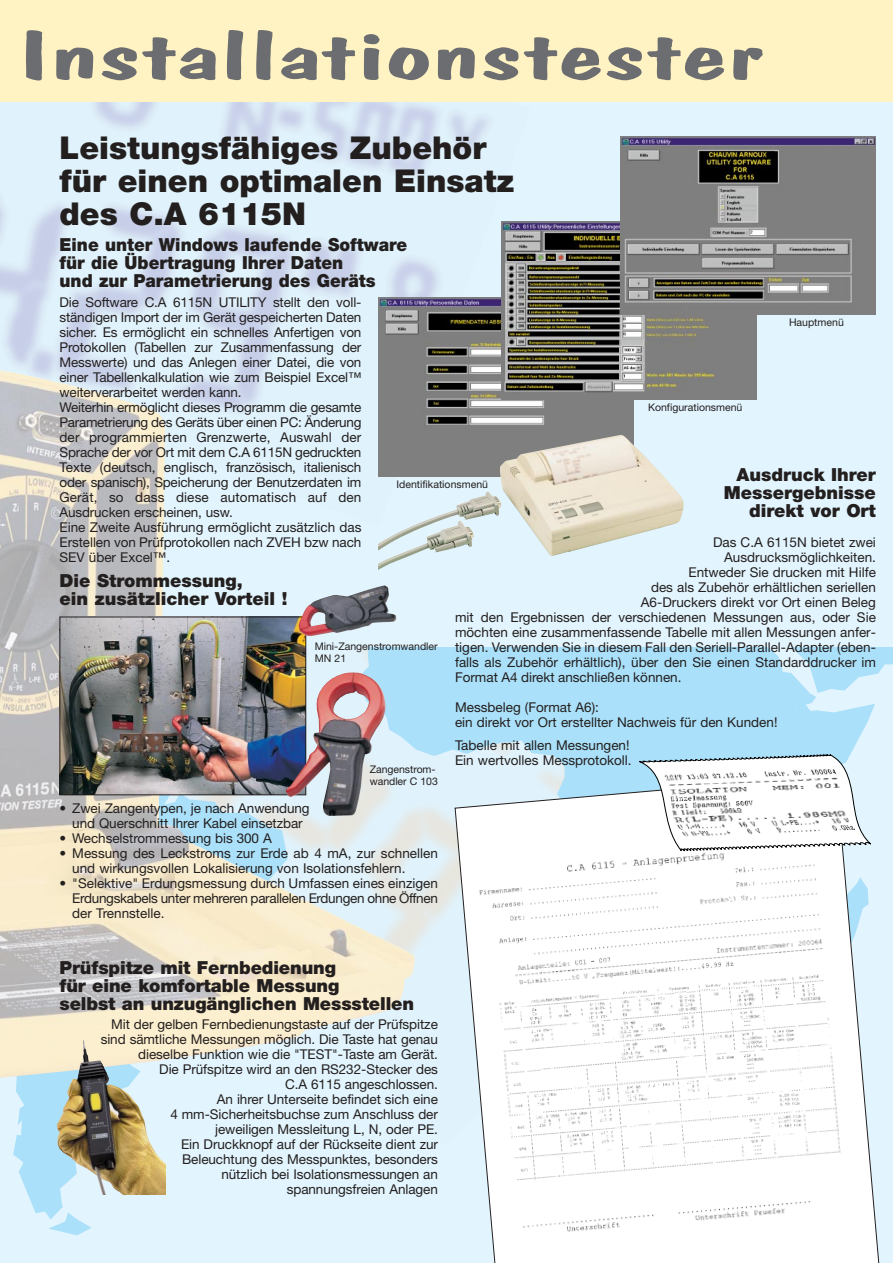
<style>
.page{position:relative;width:893px;height:1263px;background:#fff3c3}
.page>*{position:absolute;margin:0;border:0;box-sizing:border-box;transform-origin:0 0}
.t1{font:69px "Dom Casual BT";letter-spacing:-.015em;color:#6c6d70;scale:2 1}
.t2{font:900 31.5px/33px "Helvetica Neue";color:#231f1f}
.t3{font:900 18px/18px "Helvetica Neue";color:#231f1f}
.t4{font:900 18px/18px "Helvetica Neue";color:#231f1f;scale:.95 1}
.t5{font:13.5px/15px "Helvetica Neue";letter-spacing:-.005em;color:#231f1f}
.t6{font:10.5px/12px "Helvetica Neue";color:#231f1f}
</style>
<div class="page">
<div style="left:0;top:102px;width:893px;height:1161px;background:#e2f4fd"></div>
<svg style="left:49px;top:1219px;width:42px;height:16px"></svg>
<svg style="left:13px;top:1079px;width:63px;height:140px;fill:#aae0f9"></svg>
<svg style="left:415px;top:647px;width:478px;height:300px;fill:#aae0f9"></svg>
<img style="left:0;top:368px;width:415px;height:711px">
<img style="left:378px;top:298px;width:256px;height:137px">
<img style="left:502px;top:221px;width:255px;height:179px">
<img style="left:621px;top:136px;width:255px;height:179px">
<img style="left:62px;top:619px;width:242px;height:174px">
<div style="left:60px;top:617px;width:246px;height:178px;border:1px solid #231f1f"></div>
<img style="left:286px;top:672px;width:100px;height:144px">
<img style="left:299px;top:585px;width:98px;height:51px">
<img style="left:57px;top:1040px;width:109px;height:155px">
<img style="left:442px;top:762px;width:174px;height:185px">
<svg style="left:455px;top:774px;width:425px;height:489px"></svg>
<img style="left:616px;top:751px;width:273px;height:117px">
<svg style="left:638px;top:753px;width:255px;height:225px"></svg>
<img style="left:659px;top:762px;width:204px;height:84px">
<img style="left:480px;top:404px;width:154px;height:31px">
<img style="left:378px;top:435px;width:306px;height:136px">
<h1 class="t1" style="left:17px;top:29px;width:375px">Installationstester</h1>
<h2 class="t2" style="left:60px;top:133px;width:456px">Leistungsfähiges Zubehör für einen optimalen Einsatz des C.A 6115N</h2>
<h3 class="t4" style="left:60px;top:237px;width:368px">Eine unter Windows laufende Software für die Übertragung Ihrer Daten<br>und zur Parametrierung des Geräts</h3>
<p class="t5" style="left:60px;top:296px;width:303px">Die Software C.A 6115N UTILITY stellt den voll&shy;ständigen Import der im Gerät gespeicherten Daten sicher. Es ermöglicht ein schnelles Anfertigen von Protokollen (Tabellen zur Zusammenfassung der Messwerte) und das Anlegen einer Datei, die von einer Tabellenkalkulation wie zum Beispiel Excel™ weiterverarbeitet werden kann.<br>Weiterhin ermöglicht dieses Programm die gesamte Parametrierung des Geräts über einen PC: Änderung der programmierten Grenzwerte, Auswahl der Sprache der vor Ort mit dem C.A 6115N gedruckten Texte (deutsch, englisch, französisch, italienisch oder spanisch), Speicherung der Benutzerdaten im Gerät, so dass diese automatisch auf den Ausdrucken erscheinen, usw.<br>Eine Zweite Ausführung ermöglicht zusätzlich das Erstellen von Prüfprotokollen nach ZVEH bzw nach SEV über Excel™.</p>
<p class="t6" style="left:789px;top:318px;width:56px">Hauptmenü</p>
<p class="t6" style="left:648px;top:403px;width:96px">Konfigurationsmenü</p>
<h3 class="t3" style="left:724px;top:467px;width:153px;text-align:right">Ausdruck Ihrer<br>Messergebnisse direkt vor Ort</h3>
<p class="t5" style="left:713px;top:536px;width:164px">Das C.A 6115N bietet zwei</p>
<p class="t5" style="left:724px;top:551px;width:153px">Ausdrucksmöglichkeiten.</p>
<p class="t5" style="left:688px;top:566px;width:189px">Entweder Sie drucken mit Hilfe</p>
<p class="t5" style="left:651px;top:581px;width:226px">des als Zubehör erhältlichen seriellen</p>
<p class="t5" style="left:641px;top:596px;width:237px">A6-Druckers direkt vor Ort einen Beleg</p>
<p class="t5" style="left:455px;top:611px;width:422px">mit den Ergebnissen der verschiedenen Messungen aus, oder Sie</p>
<p class="t5" style="left:455px;top:626px;width:422px">möchten eine zusammenfassende Tabelle mit allen Messungen anfer-</p>
<p class="t5" style="left:455px;top:641px;width:422px">tigen. Verwenden Sie in diesem Fall den Seriell-Parallel-Adapter (eben-</p>
<p class="t5" style="left:455px;top:656px;width:422px">falls als Zubehör erhältlich), über den Sie einen Standarddrucker im</p>
<p class="t5" style="left:455px;top:671px;width:228px">Format A4 direkt anschließen können.</p>
<p class="t5" style="left:455px;top:701px;width:324px">Messbeleg (Format A6):<br>ein direkt vor Ort erstellter Nachweis für den Kunden!</p>
<p class="t5" style="left:455px;top:739px;width:178px">Tabelle mit allen Messungen!<br>Ein wertvolles Messprotokoll.</p>
<p class="t6" style="left:396px;top:479px;width:93px">Identifikationsmenü</p>
<h3 class="t3" style="left:60px;top:573px;width:229px">Die Strommessung,<br>ein zusätzlicher Vorteil !</h3>
<p class="t6" style="left:315px;top:641px;width:125px">Mini-Zangenstromwandler<br>MN 21</p>
<p class="t6" style="left:370px;top:764px;width:69px">Zangenstrom&shy;wandler C 103</p>
<p class="t5" style="left:60px;top:802px;width:252px;text-align:center">• Zwei Zangentypen, je nach Anwendung und Querschnitt Ihrer Kabel einsetzbar</p>
<p class="t5" style="left:60px;top:832px;width:214px">• Wechselstrommessung bis 300 A</p>
<p class="t5" style="left:72px;top:847px;width:367px;text-indent:-13px">• Messung des Leckstroms zur Erde ab 4 mA, zur schnellen und wirkungsvollen Lokalisierung von Isolationsfehlern.</p>
<p class="t5" style="left:72px;top:877px;width:367px;text-align:justify;text-indent:-13px">• "Selektive" Erdungsmessung durch Umfassen eines einzigen Erdungskabels unter mehreren parallelen Erdungen ohne Öffnen der Trennstelle.</p>
<h3 class="t3" style="left:60px;top:960px;width:356px">Prüfspitze mit Fernbedienung<br>für eine komfortable Messung<br>selbst an unzugänglichen Messstellen</h3>
<p class="t5" style="left:101px;top:1018px;width:339px;text-align:right">Mit der gelben Fernbedienungstaste auf der Prüfspitze sind sämtliche Messungen möglich. Die Taste hat genau dieselbe Funktion wie die "TEST"-Taste am Gerät.<br>Die Prüfspitze wird an den RS232-Stecker des<br>C.A 6115 angeschlossen.<br>An ihrer Unterseite befindet sich eine<br>4 mm-Sicherheitsbuchse zum Anschluss der<br>jeweiligen Messleitung L, N, oder PE.<br>Ein Druckknopf auf der Rückseite dient zur<br>Beleuchtung des Messpunktes, besonders<br>nützlich bei Isolationsmessungen an<br>spannungsfreien Anlagen</p>
</div>
